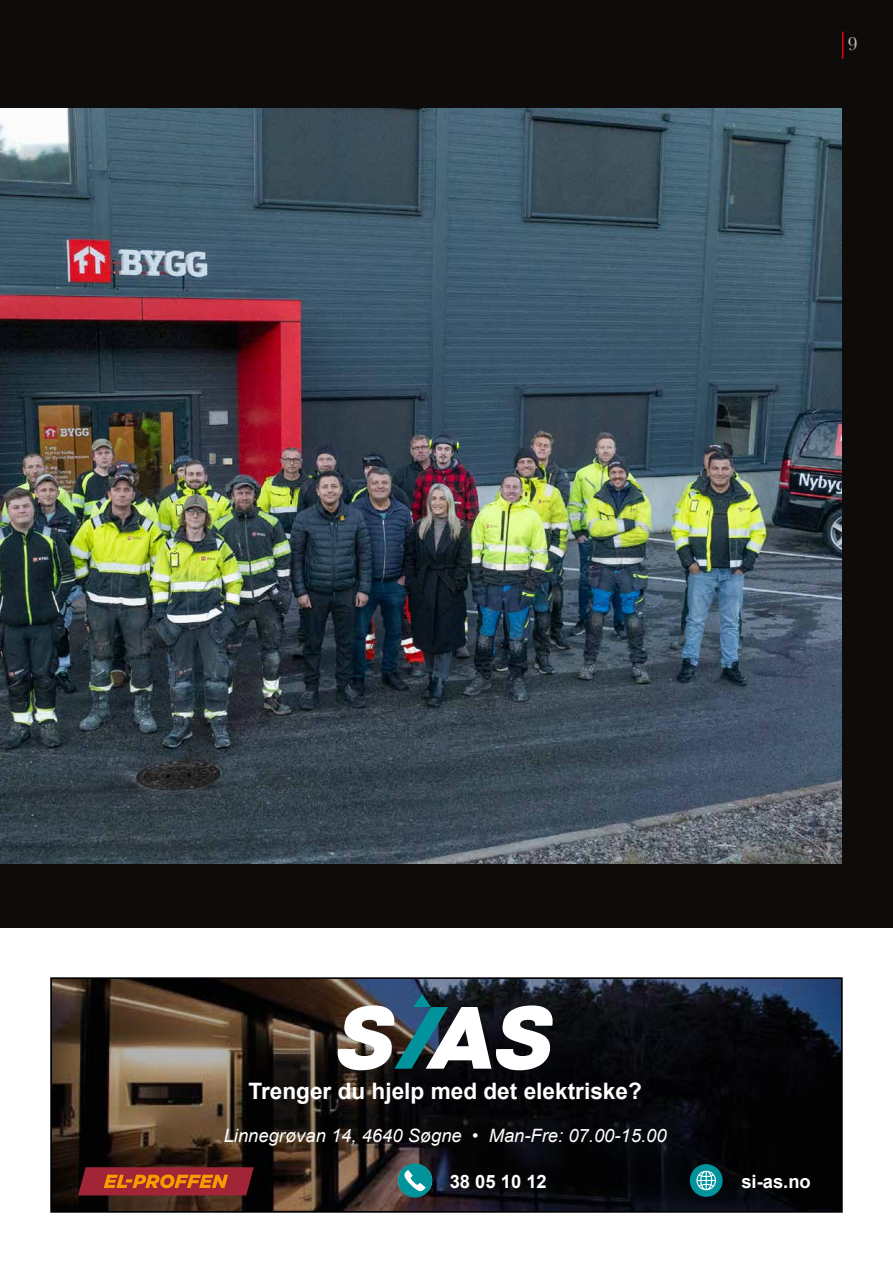
<style>
.page{position:relative;width:893px;height:1263px;background:#fff}
.page>*{position:absolute;margin:0;border:0;box-sizing:border-box;transform-origin:0 0}
.t1{font:700 22.65px "Arial";color:#fff}
.t2{font:18.9px "Baskerville Display PT";color:#bdb5a8}
.t3{font:italic 18.45px "Arial";color:#fff}
.t4{font:700 18.45px "Arial";color:#fff}
</style>
<div class="page">
<div style="left:0;top:0;width:893px;height:927px;background:#0d0c0b"></div>
<img style="left:0;top:108px;width:842px;height:755px">
<svg style="left:842px;top:32px;width:1px;height:27px"></svg>
<svg style="left:53px;top:980px;width:787px;height:230px;background:#201b1a"></svg>
<svg style="left:398px;top:1163px;width:34px;height:34px"></svg>
<svg style="left:690px;top:1164px;width:33px;height:33px"></svg>
<svg style="left:78px;top:1167px;width:176px;height:28px;background:#a93929"></svg>
<svg style="left:338px;top:994px;width:215px;height:76px"></svg>
<div style="left:50px;top:977px;width:793px;height:236px;border:2px solid #000"></div>
<p class="t2" style="left:848px;top:32px;width:11px">9</p>
<p class="t1" style="left:248px;top:1076px;width:395px">Trenger du hjelp med det elektriske?</p>
<p class="t3" style="left:224px;top:1124px;width:444px">Linnegrøvan 14, 4640 Søgne • Man-Fre: 07.00-15.00</p>
<p class="t4" style="left:450px;top:1169px;width:99px">38 05 10 12</p>
<p class="t4" style="left:741px;top:1169px;width:71px">si-as.no</p>
</div>
